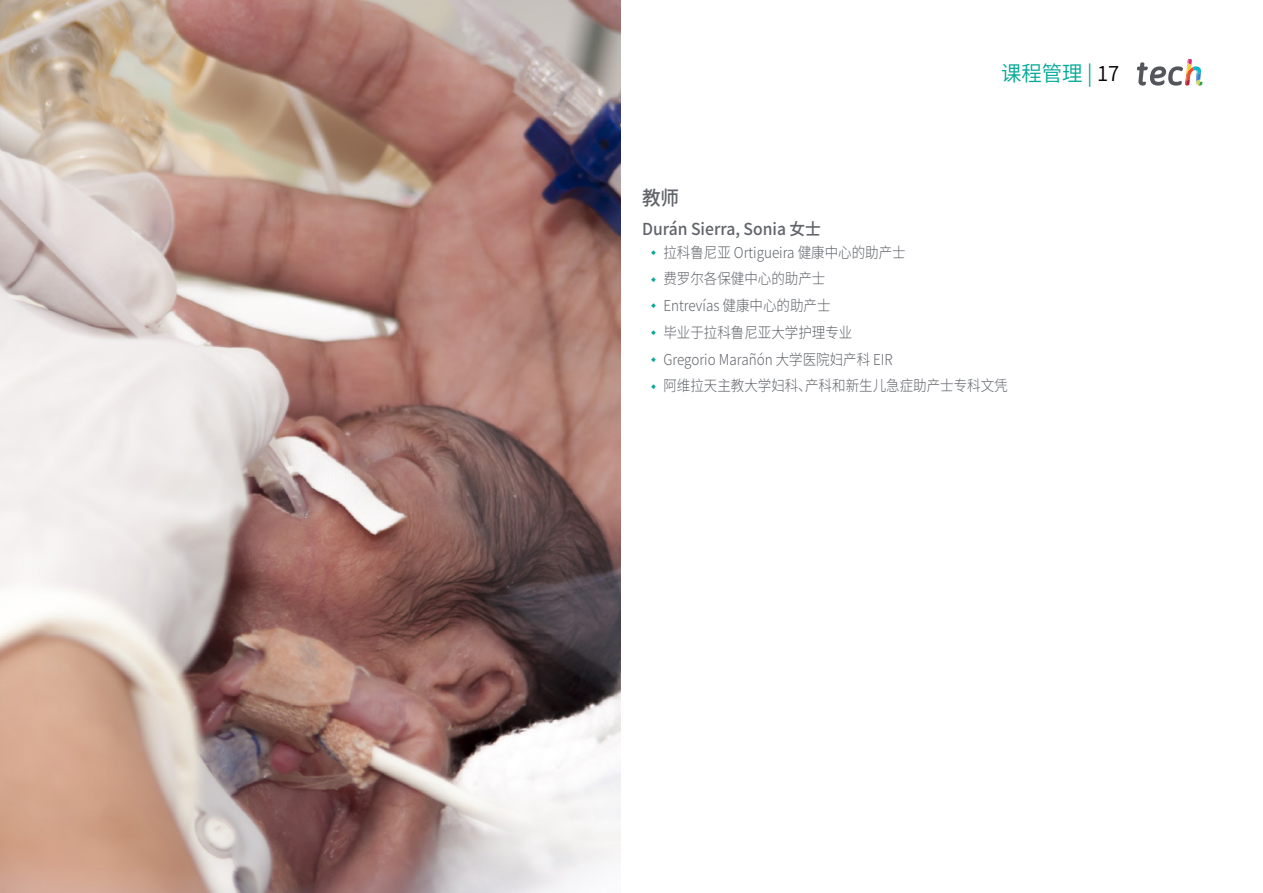
<style>
.page{position:relative;width:1263px;height:893px;background:#fff}
.page>*{position:absolute;margin:0;border:0;box-sizing:border-box;transform-origin:0 0}
.t1{font:21px "Source Han Sans CN";color:#00a996}
.t2{font:500 19.5px "Source Han Sans CN";color:#61646a;scale:.95 1}
.t3{font:500 16.5px "Source Han Sans CN";color:#61646a;scale:.95 1}
.t4{font:300 15px/26.7px "Source Han Sans CN";color:#61646a;scale:.9 1}
.s1{color:#000}
</style>
<div class="page">
<img style="left:0;top:0;width:621px;height:893px">
<svg style="left:1137px;top:59px;width:65px;height:27px"></svg>
<h1 class="t1" style="left:1001px;top:61px;width:120px">课程管理 | <span class="s1">17</span></h1>
<h2 class="t2" style="left:642px;top:187px;width:41px">教师</h2>
<p class="t3" style="left:642px;top:220px;width:190px">Durán Sierra, Sonia 女士</p>
<p class="t4" style="left:663px;top:239px;width:384px">拉科鲁尼亚 Ortigueira 健康中心的助产士<br>费罗尔各保健中心的助产士<br>Entrevías 健康中心的助产士<br>毕业于拉科鲁尼亚大学护理专业<br>Gregorio Marañón 大学医院妇产科 EIR<br>阿维拉天主教大学妇科、产科和新生儿急症助产士专科文凭</p>
</div>
